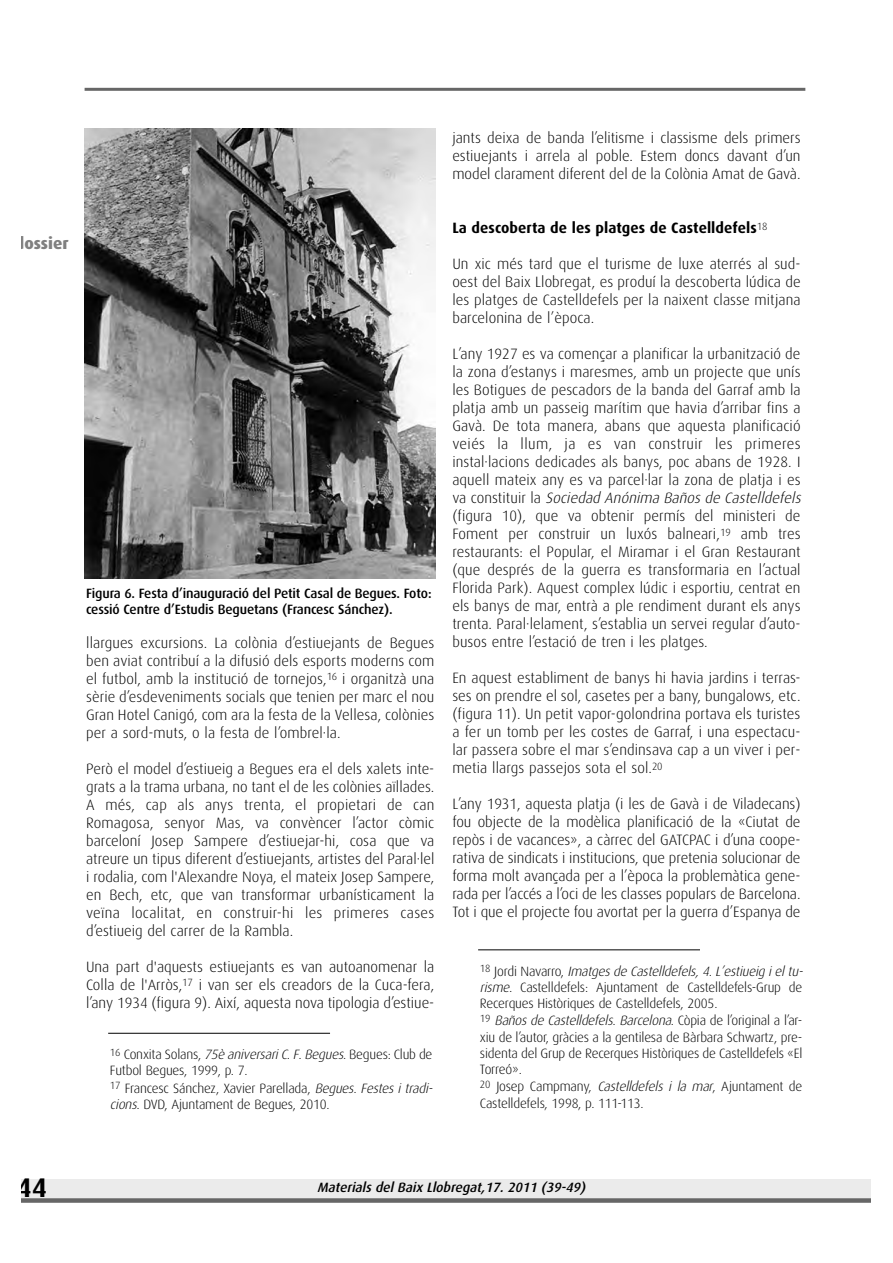
<style>
.page{position:relative;width:893px;height:1263px;background:#fff}
.page>*{position:absolute;margin:0;border:0;box-sizing:border-box;transform-origin:0 0}
.t1{font:700 27px "Dax";color:#000}
.t2{font:800 16.5px "Dax";color:#808080}
.t3{font:300 15px/18px "Dax";letter-spacing:.005em;color:#000;text-align:justify}
.t4{font:700 15px "Dax";letter-spacing:.005em;color:#000}
.t5{font:300 13.5px/16.5px "Dax";letter-spacing:-.015em;color:#000}
.t6{font:500 13.5px/16.2px "Dax";letter-spacing:-.01em;color:#000}
.t7{font:italic 500 13.5px "Dax";color:#000}
.s1{font-style:italic}
</style>
<div class="page">
<hr style="left:85px;top:88px;width:720px;height:3px;background:#666">
<div style="left:21px;top:1179px;width:849px;height:21px;background:#ebebeb"></div>
<div style="left:21px;top:1198px;width:849px;height:5px;background:#666"></div>
<img style="left:85px;top:129px;width:350px;height:449px">
<hr style="left:108px;top:1033px;width:222px;height:1px;background:#000">
<hr style="left:478px;top:950px;width:222px;height:1px;background:#000">
<p class="t2" style="left:15px;top:236px;width:55px">dossier</p>
<p class="t6" style="left:86px;top:586px;width:347px">Figura 6. Festa d’inauguració del Petit Casal de Begues. Foto: cessió Centre d’Estudis Beguetans (Francesc Sánchez).</p>
<p class="t3" style="left:86px;top:635px;width:350px">llargues excursions. La colònia d’estiuejants de Begues ben aviat contribuí a la difusió dels esports moderns com el futbol, amb la institució de tornejos,<sup>16</sup> i organitzà una sèrie d’esdeveniments socials que tenien per marc el nou Gran Hotel Canigó, com ara la festa de la Vellesa, colònies per a sord-muts, o la festa de l’ombrel·la.</p>
<p class="t3" style="left:86px;top:761px;width:350px">Però el model d’estiueig a Begues era el dels xalets inte&shy;grats a la trama urbana, no tant el de les colònies aïllades.<br>A més, cap als anys trenta, el propietari de can Romagosa, senyor Mas, va convèncer l’actor còmic barceloní Josep Sampere d’estiuejar-hi, cosa que va atreure un tipus diferent d’estiuejants, artistes del Paral·lel i rodalia, com l'Alexandre Noya, el mateix Josep Sampere, en Bech, etc, que van transformar urbanísticament la veïna localitat, en construir-hi les primeres cases d’estiueig del carrer de la Rambla.</p>
<p class="t3" style="left:86px;top:959px;width:350px">Una part d'aquests estiuejants es van autoanomenar la Colla de l'Arròs,<sup>17</sup> i van ser els creadors de la Cuca-fera, l’any 1934 (figura 9). Així, aquesta nova tipologia d’estiue-</p>
<p class="t5" style="left:110px;top:1047px;width:327px"><sup>16</sup> Conxita Solans, <span class="s1">75è aniversariC.F.Begues</span>. Begues: Club de Futbol Begues, 1999, p. 7.<br><sup>17</sup> Francesc Sánchez, Xavier Parellada, <span class="s1">Begues. Festes i tradi&shy;cions.</span>DVD, Ajuntament de Begues, 2010.</p>
<p class="t3" style="left:452px;top:130px;width:350px">jants deixa de banda l’elitisme i classisme dels primers estiuejants i arrela al poble. Estem doncs davant d’un model clarament diferent del de la Colònia Amat de Gavà.</p>
<p class="t4" style="left:452px;top:221px;width:316px">La descoberta de les platges de Castelldefels<sup>18</sup></p>
<p class="t3" style="left:452px;top:256px;width:350px">Un xic més tard que el turisme de luxe aterrés al sud&shy;oest del Baix Llobregat, es produí la descoberta lúdica de les platges de Castelldefels per la naixent classe mitjana barcelonina de l’època.</p>
<p class="t3" style="left:452px;top:346px;width:353px;text-align:left">L’any 1927 es va començar a planificar la urbanització de la zona d’estanys i maresmes, amb un projecte que unís les Botigues de pescadors de la banda del Garraf amb la platja amb un passeig marítim que havia d’arribar fins a Gavà. De tota manera, abans que aquesta planificació veiés la llum, ja es van construir les primeres instal·lacions dedicades als banys, poc abans de 1928. I aquell mateix any es va parcel·lar la zona de platja i es v a c o n s t i t u i r l a <span class="s1">Sociedad Anónima Baños de Castelldefels </span>(figura 10), que va obtenir permís del ministeri de Foment per construir un luxós balneari,<sup>19</sup> amb tres restaurants: el Popular, el Miramar i el Gran Restaurant (que després de la guerra es transformaria en l’actual Florida Park). Aquest complex lúdic i esportiu, centrat en els banys de mar, entrà a ple rendiment durant els anys trenta. Paral·lelament, s’establia un servei regular d’auto&shy;busos entre l’estació de tren i les platges.</p>
<p class="t3" style="left:452px;top:670px;width:350px">En aquest establiment de banys hi havia jardins i terras&shy;ses on prendre el sol, casetes per a bany, bungalows, etc. (figura 11). Un petit vapor-golondrina portava els turistes a fer un tomb per les costes de Garraf, i una espectacu&shy;lar passera sobre el mar s’endinsava cap a un viver i per&shy;metia llargs passejos sota el sol.<sup>20</sup></p>
<p class="t3" style="left:452px;top:796px;width:350px">L’any 1931, aquesta platja (i les de Gavà i de Viladecans) fou objecte de la modèlica planificació de la «Ciutat de repòs i de vacances», a càrrec del GATCPAC i d’una coope&shy;rativa de sindicats i institucions, que pretenia solucionar de forma molt avançada per a l’època la problemàtica gene&shy;rada per l’accés a l’oci de les classes populars de Barcelona.<br>Tot i que el projecte fou avortat per la guerra d’Espanya de</p>
<p class="t5" style="left:480px;top:964px;width:327px"><sup>1</sup> <sup>8</sup> J o r d i N a v a r r o, <span class="s1">Imatgesde Castelldefels,4.L’estiueig ieltu&shy;risme.</span> Castelldefels: Ajuntament de Castelldefels-Grup de Recerques Històriques de Castelldefels, 2005.<br><sup>1</sup> <sup>9</sup> <span class="s1">Baños de Castelldefels. Barcelona</span>. C ò p i a d e l ’o r i g i n a l a l ’a r&shy;xiu de l’autor, gràcies a la gentilesa de Bàrbara Schwartz, pre&shy;sidenta del Grup de Recerques Històriques de Castelldefels «El Torreó».<br><sup>20</sup> Josep Campmany, <span class="s1">Castelldefels i la mar</span>, Ajuntament de Castelldefels, 1998, p. 111-113.</p>
<h1 class="t1" style="left:17px;top:1176px;width:32px">44</h1>
<p class="t7" style="left:317px;top:1182px;width:272px">Materials del Baix Llobregat,17. 2011 (39-49)</p>
</div>
